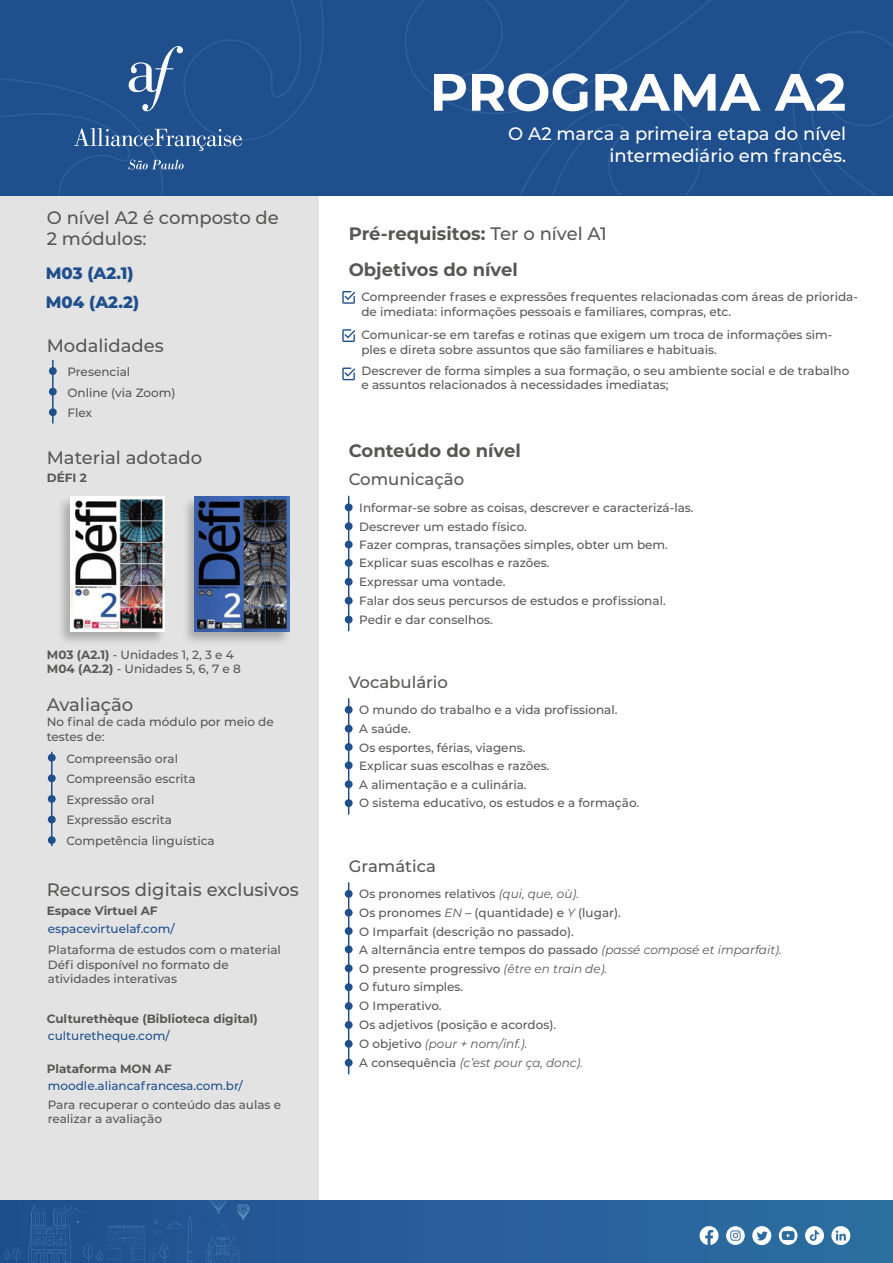
<style>
.page{position:relative;width:893px;height:1263px;background:#fff}
.page>*{position:absolute;margin:0;border:0;box-sizing:border-box;transform-origin:0 0}
.t1{font:700 52.5px "Montserrat";color:#fff}
.t2{font:500 18px/21.6px "Montserrat";color:#575756}
.t3{font:700 18px/36.5px "Montserrat";color:#575756}
.t4{font:500 18px/21.6px "Montserrat";color:#fff;text-align:right}
.t5{font:500 16.5px "Montserrat";color:#575756}
.t6{font:800 16.5px/29px "Montserrat";color:#1f4f8c}
.t7{font:500 12px/14.4px "Montserrat";color:#575756}
.t8{font:500 12px "Montserrat";color:#1f4f8c}
.t9{font:700 12px "Montserrat";color:#575756}
.s1{font-weight:700}
.s2{font-weight:500}
.s3{font-weight:100;font-style:italic}
</style>
<div class="page">
<div style="left:0;top:1px;width:318px;height:1261px;background:#e3e3e3"></div>
<div style="left:0;top:1200px;width:893px;height:63px;background:linear-gradient(to right,#204e8f,#2d6ea3)"></div>
<svg style="left:4px;top:1247px;width:16px;height:16px"></svg>
<svg style="left:207px;top:1239px;width:6px;height:24px"></svg>
<svg style="left:153px;top:1215px;width:40px;height:48px;background:#235693"></svg>
<svg style="left:28px;top:1205px;width:75px;height:58px;background:#235591"></svg>
<svg style="left:209px;top:1200px;width:18px;height:14px"></svg>
<img style="left:106px;top:1225px;width:40px;height:38px">
<img style="left:213px;top:1204px;width:37px;height:59px">
<svg style="left:831px;top:1226px;width:19px;height:19px"></svg>
<svg style="left:805px;top:1226px;width:19px;height:19px"></svg>
<svg style="left:779px;top:1226px;width:18px;height:19px"></svg>
<svg style="left:726px;top:1226px;width:19px;height:19px"></svg>
<svg style="left:752px;top:1226px;width:19px;height:19px"></svg>
<svg style="left:700px;top:1226px;width:19px;height:19px"></svg>
<div style="left:1px;top:0;width:892px;height:196px;background:#1f4f8c"></div>
<svg style="left:793px;top:31px;width:100px;height:164px"></svg>
<svg style="left:405px;top:0;width:306px;height:195px"></svg>
<div style="left:49px;top:367px;width:8px;height:8px;background:#1f4f8c;border-radius:50%"></div>
<div style="left:49px;top:388px;width:8px;height:8px;background:#1f4f8c;border-radius:50%"></div>
<div style="left:49px;top:408px;width:8px;height:8px;background:#1f4f8c;border-radius:50%"></div>
<hr style="left:52px;top:360px;width:2px;height:63px;background:#1f4f8c">
<div style="left:48px;top:754px;width:8px;height:8px;background:#1f4f8c;border-radius:50%"></div>
<div style="left:48px;top:774px;width:8px;height:8px;background:#1f4f8c;border-radius:50%"></div>
<div style="left:48px;top:795px;width:8px;height:8px;background:#1f4f8c;border-radius:50%"></div>
<div style="left:48px;top:815px;width:8px;height:8px;background:#1f4f8c;border-radius:50%"></div>
<div style="left:48px;top:836px;width:8px;height:8px;background:#1f4f8c;border-radius:50%"></div>
<hr style="left:51px;top:752px;width:2px;height:94px;background:#1f4f8c">
<div style="left:57px;top:495px;width:110px;height:151px;background:#000;opacity:.25"></div>
<img style="left:70px;top:497px;width:95px;height:134px">
<div style="left:182px;top:496px;width:110px;height:150px;background:#000;opacity:.25"></div>
<img style="left:195px;top:497px;width:94px;height:134px">
<svg style="left:342px;top:291px;width:13px;height:13px"></svg>
<svg style="left:342px;top:329px;width:13px;height:13px"></svg>
<svg style="left:342px;top:367px;width:13px;height:13px"></svg>
<hr style="left:348px;top:496px;width:1px;height:135px;background:#1f4f8c">
<hr style="left:348px;top:883px;width:1px;height:191px;background:#1f4f8c">
<hr style="left:348px;top:699px;width:1px;height:115px;background:#1f4f8c">
<div style="left:345px;top:503px;width:8px;height:8px;background:#1f4f8c;border-radius:50%"></div>
<div style="left:345px;top:890px;width:8px;height:8px;background:#1f4f8c;border-radius:50%"></div>
<div style="left:345px;top:706px;width:8px;height:8px;background:#1f4f8c;border-radius:50%"></div>
<div style="left:345px;top:522px;width:8px;height:8px;background:#1f4f8c;border-radius:50%"></div>
<div style="left:345px;top:909px;width:8px;height:8px;background:#1f4f8c;border-radius:50%"></div>
<div style="left:345px;top:725px;width:8px;height:8px;background:#1f4f8c;border-radius:50%"></div>
<div style="left:345px;top:541px;width:8px;height:7px;background:#1f4f8c;border-radius:50%"></div>
<div style="left:345px;top:927px;width:8px;height:8px;background:#1f4f8c;border-radius:50%"></div>
<div style="left:345px;top:743px;width:8px;height:8px;background:#1f4f8c;border-radius:50%"></div>
<div style="left:345px;top:559px;width:8px;height:8px;background:#1f4f8c;border-radius:50%"></div>
<div style="left:345px;top:945px;width:8px;height:8px;background:#1f4f8c;border-radius:50%"></div>
<div style="left:345px;top:761px;width:8px;height:8px;background:#1f4f8c;border-radius:50%"></div>
<div style="left:345px;top:578px;width:8px;height:8px;background:#1f4f8c;border-radius:50%"></div>
<div style="left:345px;top:964px;width:8px;height:8px;background:#1f4f8c;border-radius:50%"></div>
<div style="left:345px;top:780px;width:8px;height:8px;background:#1f4f8c;border-radius:50%"></div>
<div style="left:345px;top:597px;width:8px;height:8px;background:#1f4f8c;border-radius:50%"></div>
<div style="left:345px;top:983px;width:8px;height:8px;background:#1f4f8c;border-radius:50%"></div>
<div style="left:345px;top:799px;width:8px;height:8px;background:#1f4f8c;border-radius:50%"></div>
<div style="left:345px;top:616px;width:8px;height:7px;background:#1f4f8c;border-radius:50%"></div>
<div style="left:345px;top:1002px;width:8px;height:8px;background:#1f4f8c;border-radius:50%"></div>
<div style="left:345px;top:1021px;width:8px;height:8px;background:#1f4f8c;border-radius:50%"></div>
<div style="left:345px;top:1040px;width:8px;height:8px;background:#1f4f8c;border-radius:50%"></div>
<div style="left:345px;top:1059px;width:8px;height:8px;background:#1f4f8c;border-radius:50%"></div>
<svg style="left:1px;top:0;width:323px;height:195px"></svg>
<h2 class="t2" style="left:47px;top:206px;width:234px">O nível A2 é composto de<br>2 módulos:</h2>
<h3 class="t6" style="left:46px;top:258px;width:95px">M03 (A2.1)<br>M04 (A2.2)</h3>
<h2 class="t2" style="left:47px;top:334px;width:119px">Modalidades</h2>
<p class="t7" style="left:67px;top:361px;width:109px;line-height:20.5px">Presencial<br>Online (via Zoom)<br>Flex</p>
<h2 class="t2" style="left:47px;top:446px;width:157px">Material adotado</h2>
<p class="t9" style="left:47px;top:469px;width:42px">DÉFI 2</p>
<p class="t7" style="left:47px;top:647px;width:195px"><span class="s1">M03 (A2.1)</span> - Unidades 1, 2, 3 e 4<br><span class="s1">M04 (A2.2)</span> - Unidades 5, 6, 7 e 8</p>
<h2 class="t2" style="left:47px;top:693px;width:88px">Avaliação</h2>
<p class="t7" style="left:47px;top:714px;width:229px">No final de cada módulo por meio de testes de:</p>
<p class="t7" style="left:67px;top:747px;width:150px;line-height:20.5px">Compreensão oral<br>Compreensão escrita<br>Expressão oral<br>Expressão escrita<br>Competência linguística</p>
<h2 class="t2" style="left:47px;top:878px;width:254px">Recursos digitais exclusivos</h2>
<p class="t9" style="left:47px;top:902px;width:112px">Espace Virtuel AF</p>
<p class="t8" style="left:48px;top:920px;width:128px">espacevirtuelaf.com/</p>
<p class="t7" style="left:48px;top:942px;width:235px">Plataforma de estudos com o material<br>Défi disponível no formato de atividades interativas</p>
<p class="t9" style="left:47px;top:1010px;width:213px">Culturethèque (Biblioteca digital)</p>
<p class="t9" style="left:47px;top:1060px;width:126px">Plataforma MON AF</p>
<p class="t8" style="left:48px;top:1028px;width:123px">culturetheque.com/</p>
<p class="t8" style="left:48px;top:1077px;width:196px">moodle.aliancafrancesa.com.br/</p>
<p class="t7" style="left:48px;top:1097px;width:235px">Para recuperar o conteúdo das aulas e realizar a avaliação</p>
<h1 class="t1" style="left:430px;top:54px;width:418px">PROGRAMA A2</h1>
<h2 class="t4" style="left:508px;top:122px;width:339px">O A2 marca a primeira etapa do nível intermediário em francês.</h2>
<h2 class="t3" style="left:349px;top:214px;width:260px">Pré-requisitos: <span class="s2">Ter o nível A1<br></span>Objetivos do nível</h2>
<p class="t7" style="left:361px;top:289px;width:498px">Compreender frases e expressões frequentes relacionadas com áreas de priorida&shy;de imediata: informações pessoais e familiares, compras, etc.</p>
<p class="t7" style="left:361px;top:327px;width:472px">Comunicar-se em tarefas e rotinas que exigem um troca de informações sim&shy;ples e direta sobre assuntos que são familiares e habituais.</p>
<p class="t7" style="left:361px;top:363px;width:489px">Descrever de forma simples a sua formação, o seu ambiente social e de trabalho e assuntos relacionados à necessidades imediatas;</p>
<h2 class="t3" style="left:349px;top:431px;width:174px">Conteúdo do nível</h2>
<h3 class="t5" style="left:349px;top:468px;width:117px">Comunicação</h3>
<p class="t7" style="left:359px;top:500px;width:336px">Informar-se sobre as coisas, descrever e caracterizá-las.</p>
<p class="t7" style="left:359px;top:519px;width:169px">Descrever um estado físico.</p>
<p class="t7" style="left:359px;top:537px;width:310px">Fazer compras, transações simples, obter um bem.</p>
<p class="t7" style="left:359px;top:555px;width:192px">Explicar suas escolhas e razões.</p>
<p class="t7" style="left:359px;top:574px;width:148px">Expressar uma vontade.</p>
<p class="t7" style="left:359px;top:593px;width:308px">Falar dos seus percursos de estudos e profissional.</p>
<p class="t7" style="left:359px;top:612px;width:135px">Pedir e dar conselhos.</p>
<h3 class="t5" style="left:349px;top:670px;width:101px">Vocabulário</h3>
<p class="t7" style="left:359px;top:702px;width:260px">O mundo do trabalho e a vida profissional.</p>
<p class="t7" style="left:359px;top:721px;width:53px">A saúde.</p>
<p class="t7" style="left:359px;top:740px;width:168px">Os esportes, férias, viagens.</p>
<p class="t7" style="left:359px;top:758px;width:192px">Explicar suas escolhas e razões.</p>
<p class="t7" style="left:359px;top:776px;width:169px">A alimentação e a culinária.</p>
<p class="t7" style="left:359px;top:795px;width:281px">O sistema educativo, os estudos e a formação.</p>
<h3 class="t5" style="left:349px;top:854px;width:89px">Gramática</h3>
<p class="t7" style="left:359px;top:886px;width:221px">Os pronomes relativos <span class="s3">(qui, que, où).</span></p>
<p class="t7" style="left:359px;top:905px;width:263px">Os pronomes <span class="s3">EN</span> – (quantidade) e <span class="s3">Y</span> (lugar).</p>
<p class="t7" style="left:359px;top:924px;width:216px">O Imparfait (descrição no passado).</p>
<p class="t7" style="left:359px;top:942px;width:424px">A alternância entre tempos do passado <span class="s3">(passé composé et imparfait).</span></p>
<p class="t7" style="left:359px;top:961px;width:249px">O presente progressivo <span class="s3">(être en train de).</span></p>
<p class="t7" style="left:359px;top:979px;width:106px">O futuro simples.</p>
<p class="t7" style="left:359px;top:996px;width:225px;line-height:18.9px">O Imperativo.<br>Os adjetivos (posição e acordos).<br>O objetivo <span class="s3">(pour + nom/inf.).<br></span>A consequência <span class="s3">(c’est pour ça, donc).</span></p>
</div>
